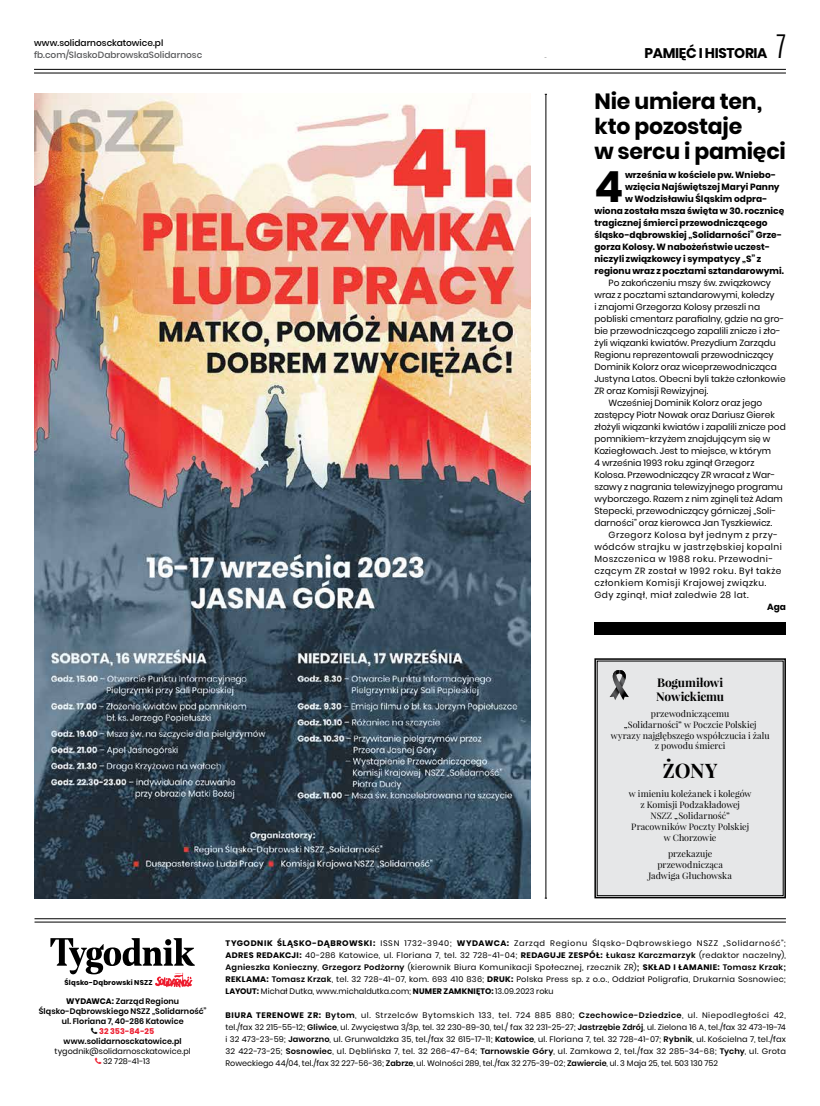
<style>
.page{position:relative;width:820px;height:1106px;background:#fff}
.page>*{position:absolute;margin:0;border:0;box-sizing:border-box;transform-origin:0 0}
.t1{font:700 42.9px "Poppins";color:#000}
.t2{font:700 22px/25px "Poppins";letter-spacing:-.015em;color:#000}
.t3{font:700 20px "Playfair Display";color:#000}
.t4{font:700 14px "Poppins";letter-spacing:-.025em;color:#000}
.t5{font:700 12px/14px "Playfair Display";letter-spacing:-.02em;color:#000}
.t6{font:9px "Poppins";letter-spacing:.005em;color:#000}
.t7{font:700 9px "Poppins";letter-spacing:.005em;color:#000}
.t8{font:9px/10.8px "Playfair Display";color:#000;text-align:center}
.t9{font:9px "Poppins";letter-spacing:.05em;color:#000}
.t10{font:9px "Poppins";letter-spacing:.055em;color:#000}
.t11{font:500 9px "Poppins";color:#58595b}
.t12{font:500 9px "Poppins";color:#000}
.t13{font:8px/12px "Poppins";letter-spacing:.015em;color:#000;text-align:justify}
.t14{font:600 8px/10px "Poppins";letter-spacing:.005em;color:#000;text-align:center}
.t15{font:700 8px "Poppins";letter-spacing:.07em;color:#000}
.t16{font:600 8px "Poppins";letter-spacing:.035em;color:#000}
.t17{font:700 8px "Poppins";letter-spacing:.005em;color:#ed1c2e}
.t18{font:700 7px "Poppins";letter-spacing:.02em;color:#000}
.s1{font-family:"Antonio";font-weight:300;font-size:27px}
.s2{font-weight:700}
.s3{font-weight:400}
.s4{font-weight:600}
</style>
<div class="page">
<hr style="left:34px;top:69px;width:751px;height:1px;background:#000">
<hr style="left:34px;top:73px;width:751px;height:1px;background:#000">
<hr style="left:545px;top:94px;width:1px;height:804px;background:#000">
<hr style="left:34px;top:918px;width:751px;height:1px;background:#000">
<hr style="left:34px;top:921px;width:751px;height:1px;background:#000">
<svg style="left:50px;top:938px;width:145px;height:49px"></svg>
<svg style="left:594px;top:658px;width:192px;height:241px;background:#dbdcdd"></svg>
<svg style="left:609px;top:670px;width:19px;height:30px"></svg>
<img style="left:34px;top:93px;width:496px;height:806px">
<div style="left:594px;top:622px;width:191px;height:12px;background:#000"></div>
<p class="t12" style="left:34px;top:38px;width:131px">www.solidarnosckatowice.pl</p>
<p class="t11" style="left:34px;top:50px;width:170px">fb.com/SlaskoDabrowskaSolidarnosc</p>
<h3 class="t4" style="left:644px;top:45px;width:84px">pamięć i histo</h3>
<h3 class="t4" style="left:744px;top:45px;width:42px">ria <span class="s1">7</span></h3>
<h2 class="t2" style="left:594px;top:89px;width:193px">Nie umiera ten, kto pozostaje<br>w sercu i pamięci</h2>
<h1 class="t1" style="left:594px;top:162px;width:30px">4</h1>
<p class="t7" style="left:624px;top:170px;width:152px">września w kościele pw. Wniebo-</p>
<p class="t7" style="left:624px;top:182px;width:156px">wzięcia Najświętszej Maryi Panny</p>
<p class="t7" style="left:624px;top:194px;width:144px">w Wodzisławiu Śląskim odpra-</p>
<p class="t7" style="left:594px;top:206px;width:191px">wiona została msza święta w 30. rocznicę</p>
<p class="t7" style="left:594px;top:218px;width:174px">tragicznej śmierci przewodniczącego</p>
<p class="t7" style="left:594px;top:230px;width:189px">śląsko-dąbrowskiej „Solidarności” Grze-</p>
<p class="t7" style="left:594px;top:242px;width:177px">gorza Kolosy. W nabożeństwie uczest-</p>
<p class="t7" style="left:594px;top:254px;width:168px">niczyli związkowcy i sympatycy „S” z</p>
<p class="t7" style="left:594px;top:266px;width:191px">regionu wraz z pocztami sztandarowymi.</p>
<p class="t6" style="left:608px;top:278px;width:164px">Po zakończeniu mszy św. związkowcy</p>
<p class="t6" style="left:594px;top:290px;width:182px">wraz z pocztami sztandarowymi, koledzy</p>
<p class="t6" style="left:594px;top:302px;width:167px">i znajomi Grzegorza Kolosy przeszli na</p>
<p class="t6" style="left:594px;top:314px;width:191px">pobliski cmentarz parafialny, gdzie na gro-</p>
<p class="t6" style="left:594px;top:326px;width:188px">bie przewodniczącego zapalili znicze i zło-</p>
<p class="t6" style="left:594px;top:338px;width:183px">żyli wiązanki kwiatów. Prezydium Zarządu</p>
<p class="t6" style="left:594px;top:350px;width:181px">Regionu reprezentowali przewodniczący</p>
<p class="t6" style="left:594px;top:362px;width:184px">Dominik Kolorz oraz wiceprzewodnicząca</p>
<p class="t6" style="left:594px;top:374px;width:193px">Justyna Latos. Obecni byli także członkowie</p>
<p class="t6" style="left:594px;top:386px;width:115px">ZR oraz Komisji Rewizyjnej.</p>
<p class="t6" style="left:608px;top:398px;width:155px">Wcześniej Dominik Kolorz oraz jego</p>
<p class="t6" style="left:594px;top:410px;width:182px">zastępcy Piotr Nowak oraz Dariusz Gierek</p>
<p class="t6" style="left:594px;top:422px;width:193px">złożyli wiązanki kwiatów i zapalili znicze pod</p>
<p class="t6" style="left:594px;top:434px;width:177px">pomnikiem-krzyżem znajdującym się w</p>
<p class="t6" style="left:594px;top:446px;width:178px">Koziegłowach. Jest to miejsce, w którym</p>
<p class="t6" style="left:594px;top:458px;width:161px">4 września 1993 roku zginął Grzegorz</p>
<p class="t6" style="left:594px;top:470px;width:182px">Kolosa. Przewodniczący ZR wracał z War-</p>
<p class="t6" style="left:594px;top:482px;width:190px">szawy z nagrania telewizyjnego programu</p>
<p class="t6" style="left:594px;top:494px;width:190px">wyborczego. Razem z nim zginęli też Adam</p>
<p class="t6" style="left:594px;top:506px;width:183px">Stepecki, przewodniczący górniczej „Soli-</p>
<p class="t6" style="left:594px;top:518px;width:179px">darności” oraz kierowca Jan Tyszkiewicz.</p>
<p class="t10" style="left:608px;top:530px;width:171px">Grzegorz Kolosa był jednym z przy-</p>
<p class="t9" style="left:594px;top:542px;width:189px">wódców strajku w jastrzębskiej kopalni</p>
<p class="t9" style="left:594px;top:554px;width:180px">Moszczenica w 1988 roku. Przewodni-</p>
<p class="t9" style="left:594px;top:566px;width:188px">czącym ZR został w 1992 roku. Był także</p>
<p class="t9" style="left:594px;top:578px;width:173px">członkiem Komisji Krajowej związku.</p>
<p class="t10" style="left:594px;top:590px;width:156px">Gdy zginął, miał zaledwie 28 lat.</p>
<p class="t7" style="left:766px;top:602px;width:20px">Aga</p>
<h3 class="t5" style="left:656px;top:675px;width:69px">Bogumiłowi<br>Nowickiemu</h3>
<p class="t8" style="left:610px;top:708px;width:160px">przewodniczącemu<br>„Solidarności” w Poczcie Polskiej wyrazy najgłębszego współczucia i żalu z powodu śmierci</p>
<h3 class="t3" style="left:662px;top:758px;width:56px">ŻONY</h3>
<p class="t8" style="left:628px;top:788px;width:124px">w imieniu koleżanek i kolegów z Komisji Podzakładowej<br>NSZZ „Solidarność”<br>Pracowników Poczty Polskiej w Chorzowie</p>
<p class="t8" style="left:648px;top:848px;width:85px">przekazuje przewodnicząca<br>Jadwiga Głuchowska</p>
<p class="t18" style="left:64px;top:978px;width:89px">Śląsko-Dąbrowski NSZZ</p>
<p class="t14" style="left:39px;top:996px;width:169px"><span class="s2">Wydawca:</span> Zarząd Regionu<br>Śląsko-Dąbrowskiego NSZZ „Solidarność” ul. Floriana 7, 40-286 Katowice</p>
<p class="t17" style="left:99px;top:1026px;width:56px">32 353-84-25</p>
<p class="t14" style="left:64px;top:1036px;width:120px">www.solidarnosckatowice.pl</p>
<p class="t13" style="left:103px;top:1046px;width:89px;line-height:10px;text-indent:-49px">tygodnik@solidarnosckatowice.pl<br>32 728-41-13</p>
<p class="t15" style="left:225px;top:939px;width:161px">TYGODNIK ŚLĄSKO-DĄBROWSKI : <span class="s3">ISSN</span></p>
<p class="t13" style="left:225px;top:937px;width:561px;text-indent:179px">1732-3940; <span class="s2">WYDAWCA:</span> Zarząd Regionu Śląsko-Dąbrowskiego NSZZ „Solidarność”; <span class="s2">ADRES REDAKCJI:</span> 40-286 Katowice, ul. Floriana 7, tel. 32 728-41-04; <span class="s2">REDAGUJE ZESPÓŁ:</span> <span class="s4">Łukasz Karczmarzyk</span> (redaktor naczelny), <span class="s4">Agnieszka Konieczny</span>, <span class="s4">Grzegorz Podżorny</span> (kierownik Biura Komunikacji Społecznej, rzecznik ZR)<span class="s4">;</span> <span class="s2">SKŁAD I ŁAMA</span></p>
<p class="t16" style="left:703px;top:963px;width:84px"><span class="s2">NIE:</span> Tomasz Krzak;</p>
<p class="t13" style="left:225px;top:973px;width:561px;text-indent:285px"><span class="s2">:</span> Polska Press sp. z o.o., Oddział Poligrafia, Drukarnia Sosnowiec;<br><span class="s2">LAYOUT:</span> Michał Dutka, www.michaldutka.com; <span class="s2">Numer zamknięto:</span> 13.09.2023 roku</p>
<p class="t15" style="left:225px;top:1011px;width:13px">BIURA</p>
<p class="t15" style="left:225px;top:975px;width:18px">REKLAMA</p>
<p class="t13" style="left:266px;top:973px;width:234px"><span class="s2">:</span> <span class="s4">Tomasz Krzak</span>, tel. 32 728-41-07, kom. 693 410 836; <span class="s2">DRUK</span></p>
<p class="t13" style="left:225px;top:1009px;width:561px;text-indent:31px"><span class="s2">TERENOWE ZR:</span> <span class="s4">Bytom</span>, ul. Strzelców Bytomskich 133, tel. 724 885 880; <span class="s4">Czechowice-Dziedzice</span>, ul. Niepodległości 42, tel./fax 32 215-55-12; <span class="s4">Gliwice</span>, ul. Zwycięstwa 3/3p, tel. 32 230-89-30, tel./ fax 32 231-25-27; <span class="s4">Jastrzębie Zdrój</span>, ul. Zielona 16 A, tel./fax 32 473-19-74 i 32 473-23-59; <span class="s4">Jaworzno</span>, ul. Grunwaldzka 35, tel./fax 32 615-17-11; <span class="s4">Katowice</span>, ul. Floriana 7, tel. 32 728-41-07; <span class="s4">Rybnik</span>, ul. Kościelna 7, tel./fax 32 422-73-25; <span class="s4">Sosnowiec</span>, ul. Dęblińska 7, tel. 32 266-47-64; <span class="s4">Tarnowskie Góry</span>, ul. Zamkowa 2, tel./fax 32 285-34-68; <span class="s4">Tychy</span>, ul. Grota Roweckiego 44/04, tel./fax 32 227-56-36; <span class="s4">Zabrze</span>, ul. Wolności 289, tel./fax 32 275-39-02; <span class="s4">Zawiercie</span>, ul. 3 Maja 25, tel. 503 130 752</p>
</div>
